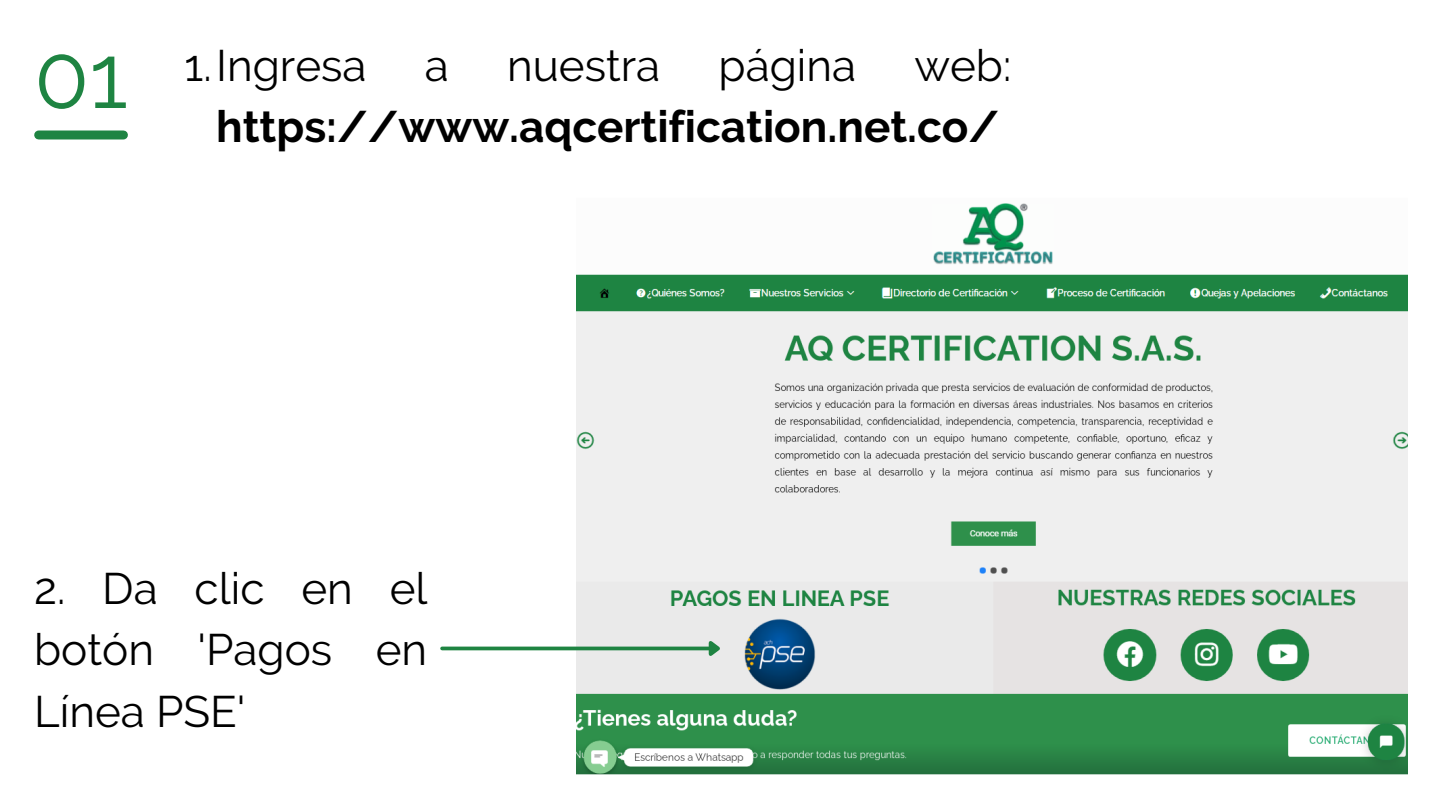
<style>
.page{position:relative;width:1440px;height:810px;background:#fff}
.page>*{position:absolute;margin:0;border:0;box-sizing:border-box;transform-origin:0 0}
.t1{font:90px "Raleway";color:#1e8442}
.t2{font:44px/61.5px "Raleway";color:#000;text-align:justify}
.t3{font:700 44px/61.5px "Raleway";color:#000;text-align:right}
.s1{font-weight:400}
</style>
<div class="page">
<img style="left:577px;top:203px;width:831px;height:572px">
<div style="left:39px;top:130px;width:84px;height:10px;background:#1e8442"></div>
<hr style="left:442px;top:647px;width:267px;height:3px;background:#1e8442">
<svg style="left:705px;top:638px;width:19px;height:24px"></svg>
<p class="t1" style="left:34px;top:23px;width:95px">01</p>
<p class="t2" style="left:185px;top:35px;width:183px">1.Ingresa</p>
<p class="t2" style="left:425px;top:35px;width:25px">a</p>
<p class="t2" style="left:507px;top:35px;width:155px">nuestra</p>
<p class="t2" style="left:719px;top:35px;width:139px">página</p>
<p class="t3" style="left:216px;top:35px;width:797px"><span class="s1">web: </span>https://www.aqcertification.net.co/</p>
<p class="t2" style="left:34px;top:558px;width:395px">2. Da clic en el botón 'Pagos en Línea PSE'</p>
</div>
